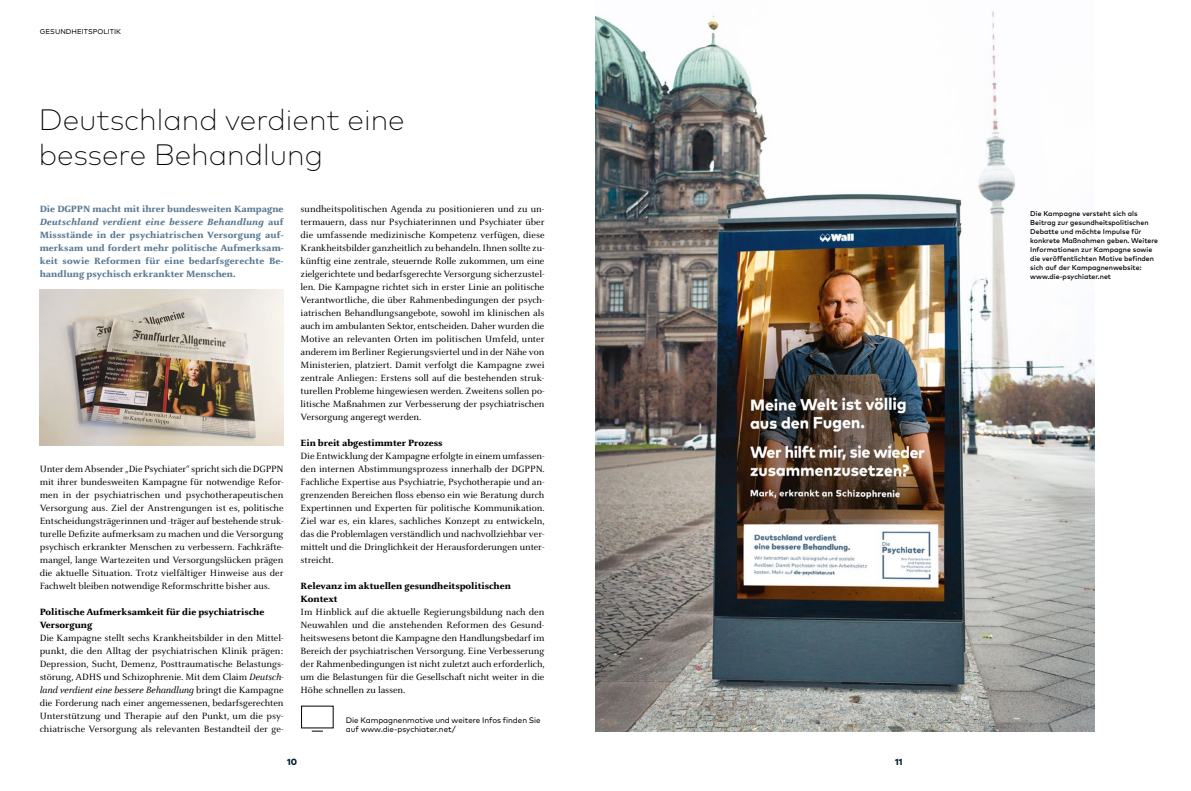
<style>
.page{position:relative;width:1191px;height:791px;background:#fff}
.page>*{position:absolute;margin:0;border:0;box-sizing:border-box;transform-origin:0 0}
.t1{font:200 29.5px/35px "Mark Pro";color:#000}
.t2{font:10px/13px "Celeste Pro";letter-spacing:-.005em;color:#000;text-align:justify}
.t3{font:800 10px/13px "Celeste Pro";color:#5a7a92;text-align:justify}
.t4{font:800 10px/13px "Celeste Pro";letter-spacing:-.005em;color:#000}
.t5{font:800 9px "Mark Pro";color:#001f33}
.t6{font:8px/9px "Mark Pro";letter-spacing:-.005em;color:#000}
.t7{font:500 7px/9px "Mark Pro";color:#000}
.t8{font:7px "Mark Pro";letter-spacing:.005em;color:#000}
.s1{font-style:italic}
</style>
<div class="page">
<img style="left:595px;top:11px;width:499px;height:721px">
<img style="left:40px;top:290px;width:243px;height:156px">
<p class="t8" style="left:40px;top:26px;width:83px">GESUNDHEITSPOLITIK</p>
<h1 class="t1" style="left:39px;top:100px;width:367px">Deutschland verdient eine bessere Behandlung</h1>
<p class="t3" style="left:40px;top:202px;width:245px">Die DGPPN macht mit ihrer bundesweiten Kampagne <span class="s1">Deutschland verdient eine bessere Behandlung</span> auf Missstände in der psychiatrischen Versorgung auf&shy;merksam und fordert mehr politische Aufmerksam&shy;keit sowie Reformen für eine bedarfsgerechte Be&shy;handlung psychisch erkrankter Menschen.</p>
<p class="t2" style="left:40px;top:462px;width:245px">Unter dem Absender „Die Psychiater“ spricht sich die DGPPN mit ihrer bundesweiten Kampagne für notwendige Refor&shy;men in der psychiatrischen und psychotherapeutischen Versorgung aus. Ziel der Anstrengungen ist es, politische Entscheidungsträgerinnen und -träger auf bestehende struk&shy;turelle Defizite aufmerksam zu machen und die Versorgung psychisch erkrankter Menschen zu verbessern. Fachkräfte&shy;mangel, lange Wartezeiten und Versorgungslücken prägen die aktuelle Situation. Trotz vielfältiger Hinweise aus der Fachwelt bleiben notwendige Reformschritte bisher aus.</p>
<p class="t4" style="left:40px;top:605px;width:226px">Politische Aufmerksamkeit für die psychiatrische<br>Versorgung</p>
<p class="t2" style="left:40px;top:631px;width:245px">Die Kampagne stellt sechs Krankheitsbilder in den Mittel&shy;punkt, die den Alltag der psychiatrischen Klinik prägen:<br>Depression, Sucht, Demenz, Posttraumatische Belastungs&shy;störung, ADHS und Schizophrenie. Mit dem Claim <span class="s1">Deutsch&shy;land verdient eine bessere Behandlung</span> bringt die Kampagne die Forderung nach einer angemessenen, bedarfsgerechten Unterstützung und Therapie auf den Punkt, um die psy&shy;chiatrische Versorgung als relevanten Bestandteil der ge-</p>
<p class="t2" style="left:300px;top:202px;width:245px">sundheitspolitischen Agenda zu positionieren und zu un&shy;termauern, dass nur Psychiaterinnen und Psychiater über die umfassende medizinische Kompetenz verfügen, diese Krankheitsbilder ganzheitlich zu behandeln. Ihnen sollte zu&shy;künftig eine zentrale, steuernde Rolle zukommen, um eine zielgerichtete und bedarfsgerechte Versorgung sicherzustel&shy;len. Die Kampagne richtet sich in erster Linie an politische Verantwortliche, die über Rahmenbedingungen der psych&shy;iatrischen Behandlungsangebote, sowohl im klinischen als auch im ambulanten Sektor, entscheiden. Daher wurden die Motive an relevanten Orten im politischen Umfeld, unter anderem im Berliner Regierungsviertel und in der Nähe von Ministerien, platziert. Damit verfolgt die Kampagne zwei zentrale Anliegen: Erstens soll auf die bestehenden struk&shy;turellen Probleme hingewiesen werden. Zweitens sollen po&shy;litische Maßnahmen zur Verbesserung der psychiatrischen Versorgung angeregt werden.</p>
<p class="t4" style="left:300px;top:436px;width:143px">Ein breit abgestimmter Prozess</p>
<p class="t2" style="left:300px;top:449px;width:246px">Die Entwicklung der Kampagne erfolgte in einem umfassen&shy;den internen Abstimmungsprozess innerhalb der DGPPN.<br>Fachliche Expertise aus Psychiatrie, Psychotherapie und an&shy;grenzenden Bereichen floss ebenso ein wie Beratung durch Expertinnen und Experten für politische Kommunikation.<br>Ziel war es, ein klares, sachliches Konzept zu entwickeln, das die Problemlagen verständlich und nachvollziehbar ver&shy;mittelt und die Dringlichkeit der Herausforderungen unter&shy;streicht.</p>
<p class="t4" style="left:300px;top:579px;width:212px">Relevanz im aktuellen gesundheitspolitischen<br>Kontext</p>
<p class="t2" style="left:300px;top:605px;width:246px">Im Hinblick auf die aktuelle Regierungsbildung nach den Neuwahlen und die anstehenden Reformen des Gesund&shy;heitswesens betont die Kampagne den Handlungsbedarf im Bereich der psychiatrischen Versorgung. Eine Verbesserung der Rahmenbedingungen ist nicht zuletzt auch erforderlich, um die Belastungen für die Gesellschaft nicht weiter in die Höhe schnellen zu lassen.</p>
<p class="t6" style="left:346px;top:715px;width:196px">Die Kampagnenmotive und weitere Infos finden Sie auf www.die-psychiater.net/</p>
<p class="t5" style="left:287px;top:755px;width:11px">10</p>
<p class="t5" style="left:895px;top:755px;width:9px">11</p>
<p class="t7" style="left:1030px;top:209px;width:129px">Die Kampagne versteht sich als Beitrag zur gesundheitspolitischen Debatte und möchte Impulse für konkrete Maßnahmen geben. Weitere Informationen zur Kampagne sowie die veröffentlichten Motive befinden sich auf der Kampagnenwebsite: www.die-psychiater.net</p>
</div>
